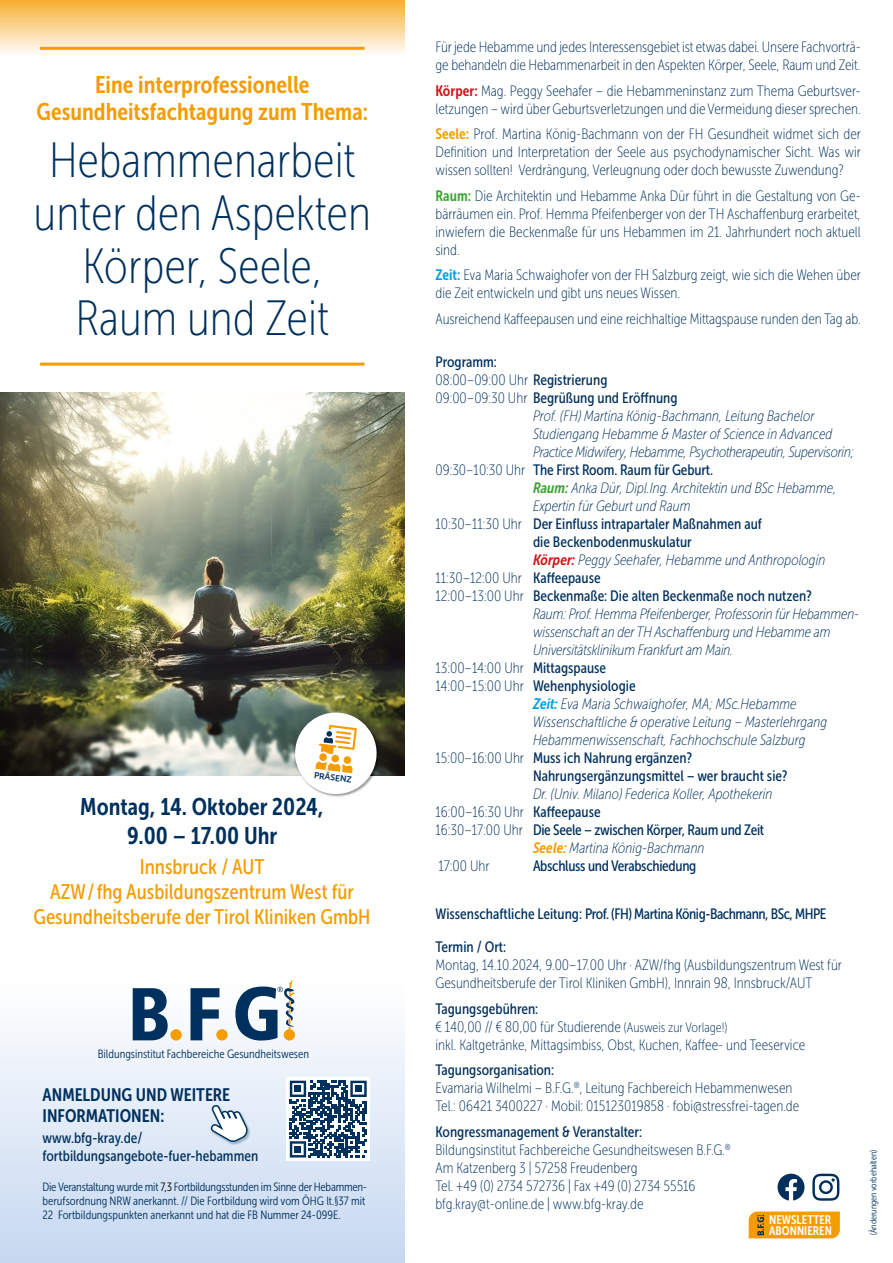
<style>
.page{position:relative;width:893px;height:1263px;background:#fff}
.page>*{position:absolute;margin:0;border:0;box-sizing:border-box;transform-origin:0 0}
.t1{font:49.5px/52.5px "Museo Sans Cond 100";color:#00305d;text-align:center}
.t2{font:24px/27px "Museo Sans Cond 700";color:#f59c00;text-align:center}
.t3{font:24px/28.8px "Museo Sans Cond 700";color:#00305d;text-align:center}
.t4{font:21px/25.2px "Museo Sans Cond 500";color:#f59c00;text-align:center}
.t5{font:18px/21.6px "Museo Sans Cond 700";color:#00305d}
.t6{font:15px/18px "Museo Sans Cond 100";color:#00305d}
.t7{font:italic 15px/18px "Museo Sans Cond 100";color:#00305d}
.t8{font:15px/18px "Museo Sans Cond 500";color:#00305d}
.t9{font:15px "Museo Sans Cond 500";letter-spacing:-.02em;color:#00305d}
.t10{font:15px "Museo Sans Cond 500";letter-spacing:-.03em;color:#00305d}
.t11{font:12.45px/11.4px "Museo Sans Cond 700";color:#fff}
.t12{font:12px/14.4px "Museo Sans Cond 300";color:#00305d}
.t13{font:9px "Museo Sans Cond 300";color:#00305d}
.t14{font:8.55px "Museo Sans 700";color:#00305d}
.s1{color:#000}
.s2{font-family:"Museo Sans Cond 700";color:#cd1719}
.s3{font-family:"Museo Sans Cond 700";color:#f59c00}
.s4{font-family:"Museo Sans Cond 700";color:#3fa535}
.s5{font-family:"Museo Sans Cond 700";color:#009fe3}
.s6{font-family:"Museo Sans Cond 500"}
.s7{font-family:"Museo Sans Cond 100"}
.s8{font-style:normal}
.s9{font-family:"Museo Sans Cond 500";font-style:normal}
.s10{font-size:13.5px}
</style>
<div class="page">
<img style="left:0;top:392px;width:405px;height:383px">
<svg style="left:0;top:0;width:405px;height:53px;background:#fad28c"></svg>
<div style="left:0;top:984px;width:405px;height:279px;background:linear-gradient(to bottom,#fefefe,#c6d8f1)"></div>
<svg style="left:133px;top:988px;width:35px;height:52px"></svg>
<svg style="left:190px;top:988px;width:29px;height:52px"></svg>
<div style="left:170px;top:1029px;width:12px;height:11px;background:#f59c00;border-radius:50%"></div>
<div style="left:216px;top:1029px;width:12px;height:11px;background:#f59c00;border-radius:50%"></div>
<svg style="left:235px;top:980px;width:60px;height:60px"></svg>
<svg style="left:777px;top:1174px;width:27px;height:26px"></svg>
<svg style="left:812px;top:1174px;width:27px;height:27px"></svg>
<svg style="left:749px;top:1211px;width:91px;height:27px;background:#ee9c0a"></svg>
<svg style="left:286px;top:1077px;width:84px;height:84px"></svg>
<svg style="left:290px;top:1081px;width:77px;height:76px"></svg>
<div style="left:294px;top:1085px;width:7px;height:7px;background:#00305d"></div>
<div style="left:355px;top:1085px;width:7px;height:7px;background:#00305d"></div>
<div style="left:294px;top:1146px;width:7px;height:7px;background:#00305d"></div>
<div style="left:211px;top:1105px;width:40px;height:40px;background:#00355f;opacity:.3"></div>
<svg style="left:211px;top:1105px;width:37px;height:37px"></svg>
<div style="left:295px;top:712px;width:85px;height:86px;background:#000;opacity:.4"></div>
<svg style="left:293px;top:710px;width:86px;height:86px"></svg>
<div style="left:319px;top:753px;width:8px;height:8px;background:#f59c00;border-radius:50%"></div>
<hr style="left:40px;top:47px;width:325px;height:3px;background:#f59c00">
<hr style="left:40px;top:363px;width:325px;height:3px;background:#f59c00">
<h2 class="t2" style="left:37px;top:72px;width:333px">Eine interprofessionelle<br>Gesundheitsfachtagung zum Thema:</h2>
<h1 class="t1" style="left:34px;top:135px;width:339px">Hebammenarbeit unter den Aspekten<br>Körper, Seele,<br>Raum und Zeit</h1>
<p class="t14" style="left:315px;top:770px;width:40px;rotate:7deg">PRÄSENZ</p>
<h2 class="t3" style="left:80px;top:793px;width:245px">Montag, 14. Oktober 2024,<br>9.00 – 17.00 Uhr</h2>
<h3 class="t4" style="left:33px;top:854px;width:338px">Innsbruck / AUT<br>AZW/fhg Ausbildungszentrum West für<br>Gesundheitsberufe der Tirol Kliniken GmbH</h3>
<p class="t12" style="left:98px;top:1047px;width:213px">Bildungsinstitut Fachbereiche Gesundheitswesen</p>
<p class="t5" style="left:43px;top:1083px;width:189px">ANMELDUNG UND WEITERE<br>INFORMATIONEN:</p>
<p class="t8" style="left:43px;top:1129px;width:217px">www.bfg-kray.de/ fortbildungsangebote-fuer-hebammen</p>
<p class="t12" style="left:43px;top:1179px;width:326px">Die Veranstaltung wurde mit <span class="s1">7,3</span> Fortbildungsstunden im Sinne der Hebammen&shy;berufsordnung NRW anerkannt. // Die Fortbildung wird vom ÖHG lt.§37 mit<br>22 Fortbildungspunkten anerkannt und hat die FB Nummer 24-099E.</p>
<p class="t6" style="left:435px;top:38px;width:427px">Für jede Hebamme und jedes Interessensgebiet ist etwas dabei. Unsere Fachvorträ&shy;ge behandeln die Hebammenarbeit in den Aspekten Körper, Seele, Raum und Zeit.</p>
<p class="t6" style="left:435px;top:82px;width:427px"><span class="s2">Körper:</span> Mag. Peggy Seehafer – die Hebammeninstanz zum Thema Geburtsver&shy;letzungen – wird über Geburtsverletzungen und die Vermeidung dieser sprechen.</p>
<p class="t6" style="left:435px;top:125px;width:427px;text-align:justify"><span class="s3">Seele:</span> Prof. Martina König-Bachmann von der FH Gesundheit widmet sich der Definition und Interpretation der Seele aus psychodynamischer Sicht. Was wir wissen sollten! Verdrängung, Verleugnung oder doch bewusste Zuwendung?</p>
<p class="t6" style="left:435px;top:187px;width:427px;text-align:justify"><span class="s4">Raum:</span> Die Architektin und Hebamme Anka Dür führt in die Gestaltung von Ge&shy;bärräumen ein. Prof. Hemma Pfeifenberger von der TH Aschaffenburg erarbeitet, inwiefern die Beckenmaße für uns Hebammen im 21. Jahrhundert noch aktuell sind.</p>
<p class="t6" style="left:435px;top:266px;width:427px"><span class="s5">Zeit:</span> Eva Maria Schwaighofer von der FH Salzburg zeigt, wie sich die Wehen über die Zeit entwickeln und gibt uns neues Wissen.</p>
<p class="t6" style="left:435px;top:310px;width:427px">Ausreichend Kaffeepausen und eine reichhaltige Mittagspause runden den Tag ab.</p>
<p class="t8" style="left:435px;top:353px;width:63px">Programm:</p>
<p class="t6" style="left:435px;top:371px;width:173px">08:00–09:00 Uhr <span class="s6">Registrierung</span></p>
<p class="t8" style="left:435px;top:389px;width:244px"><span class="s7">09:00–09:30 Uhr</span> Begrüßung und Eröffnung</p>
<p class="t7" style="left:533px;top:407px;width:323px">Prof. (FH) Martina König-Bachmann, Leitung Bachelor<br>Studiengang Hebamme &amp; Master of Science in Advanced<br>Practice Midwifery, Hebamme, Psychotherapeutin, Supervisorin;</p>
<p class="t8" style="left:435px;top:461px;width:279px"><span class="s7">09:30–10:30 Uhr</span> The First Room. Raum für Geburt.</p>
<p class="t7" style="left:533px;top:479px;width:305px"><span class="s4">Raum:</span> Anka Dür, Dipl.Ing. Architektin und BSc Hebamme,<br>Expertin für Geburt und Raum</p>
<p class="t8" style="left:533px;top:515px;width:230px;text-indent:-98px"><span class="s7">10:30–11:30 Uhr</span> Der Einfluss intrapartaler Maßnahmen auf die Beckenbodenmuskulatur</p>
<p class="t7" style="left:435px;top:551px;width:391px;text-indent:98px"><span class="s2">Körper:</span> Peggy Seehafer, Hebamme und Anthropologin<br><span class="s8">11:30–12:00 Uhr</span> <span class="s9">Kaffeepause</span></p>
<p class="t8" style="left:435px;top:587px;width:378px"><span class="s7">12:00–13:00 Uhr</span> Beckenmaße: Die alten Beckenmaße noch nutzen?</p>
<p class="t7" style="left:533px;top:605px;width:328px">Raum: Prof. Hemma Pfeifenberger, Professorin für Hebammen-</p>
<p class="t7" style="left:533px;top:623px;width:299px">wissenschaft an der TH Aschaffenburg und Hebamme am</p>
<p class="t7" style="left:533px;top:641px;width:202px">Universitätsklinikum Frankfurt am Main.</p>
<p class="t6" style="left:435px;top:659px;width:172px">13:00–14:00 Uhr <span class="s6">Mittagspause</span></p>
<p class="t8" style="left:435px;top:677px;width:202px"><span class="s7">14:00–15:00 Uhr</span> Wehenphysiologie</p>
<p class="t7" style="left:533px;top:695px;width:296px"><span class="s5">Zeit:</span> Eva Maria Schwaighofer, MA; MSc.Hebamme<br>Wissenschaftliche &amp; operative Leitung – Masterlehrgang<br>Hebammenwissenschaft, Fachhochschule Salzburg</p>
<p class="t8" style="left:533px;top:749px;width:256px;text-indent:-98px"><span class="s7">15:00–16:00 Uhr</span> Muss ich Nahrung ergänzen?<br>Nahrungsergänzungsmittel – wer braucht sie?</p>
<p class="t7" style="left:435px;top:785px;width:339px;text-indent:98px">Dr. (Univ. Milano) Federica Koller, Apothekerin<br><span class="s8">16:00–16:30 Uhr</span> <span class="s9">Kaffeepause</span></p>
<p class="t9" style="left:435px;top:822px;width:330px"><span class="s7">16:30–17:00 Uhr</span> Die Seele – zwischen Körper, Raum und Zeit</p>
<p class="t7" style="left:533px;top:839px;width:173px"><span class="s3">Seele:</span> Martina König-Bachmann</p>
<p class="t6" style="left:438px;top:857px;width:53px">17:00 Uhr</p>
<p class="t9" style="left:533px;top:858px;width:165px">Abschluss und Verabschiedung</p>
<p class="t10" style="left:435px;top:906px;width:392px">Wissenschaftliche Leitung: Prof. (FH) Martina König-Bachmann, BSc, MHPE</p>
<p class="t8" style="left:435px;top:938px;width:72px">Termin / Ort:</p>
<p class="t6" style="left:435px;top:956px;width:408px">Montag, 14.10.2024, 9.00–17.00 Uhr · AZW/fhg (Ausbildungszentrum West für<br>Gesundheitsberufe der Tirol Kliniken GmbH), Innrain 98, Innsbruck/AUT</p>
<p class="t8" style="left:435px;top:1000px;width:104px">Tagungsgebühren:</p>
<p class="t6" style="left:435px;top:1018px;width:371px">€ 140,00 // € 80,00 für Studierende <span class="s10">(Ausweis zur Vorlage!)<br></span>inkl. Kaltgetränke, Mittagsimbiss, Obst, Kuchen, Kaffee- und Teeservice</p>
<p class="t8" style="left:435px;top:1061px;width:120px">Tagungsorganisation:</p>
<p class="t6" style="left:435px;top:1079px;width:365px">Evamaria Wilhelmi – B.F.G.<sup>®</sup>, Leitung Fachbereich Hebammenwesen<br>Tel.: 06421 3400227 · Mobil: 015123019858 · fobi@stressfrei-tagen.de</p>
<p class="t8" style="left:435px;top:1123px;width:208px">Kongressmanagement &amp; Veranstalter:</p>
<p class="t6" style="left:435px;top:1141px;width:297px">Bildungsinstitut Fachbereiche Gesundheitswesen B.F.G.<sup>® </sup>Am Katzenberg 3 | 57258 Freudenberg<br>Tel. +49 (0) 2734 572736 | Fax +49 (0) 2734 55516 bfg.kray@t-online.de | www.bfg-kray.de</p>
<p class="t13" style="left:868px;top:1235px;width:87px;rotate:-90deg">(Änderungen vorbehalten)</p>
<p class="t11" style="left:769px;top:1214px;width:64px">NEWSLETTER<br>ABONNIEREN</p>
</div>
